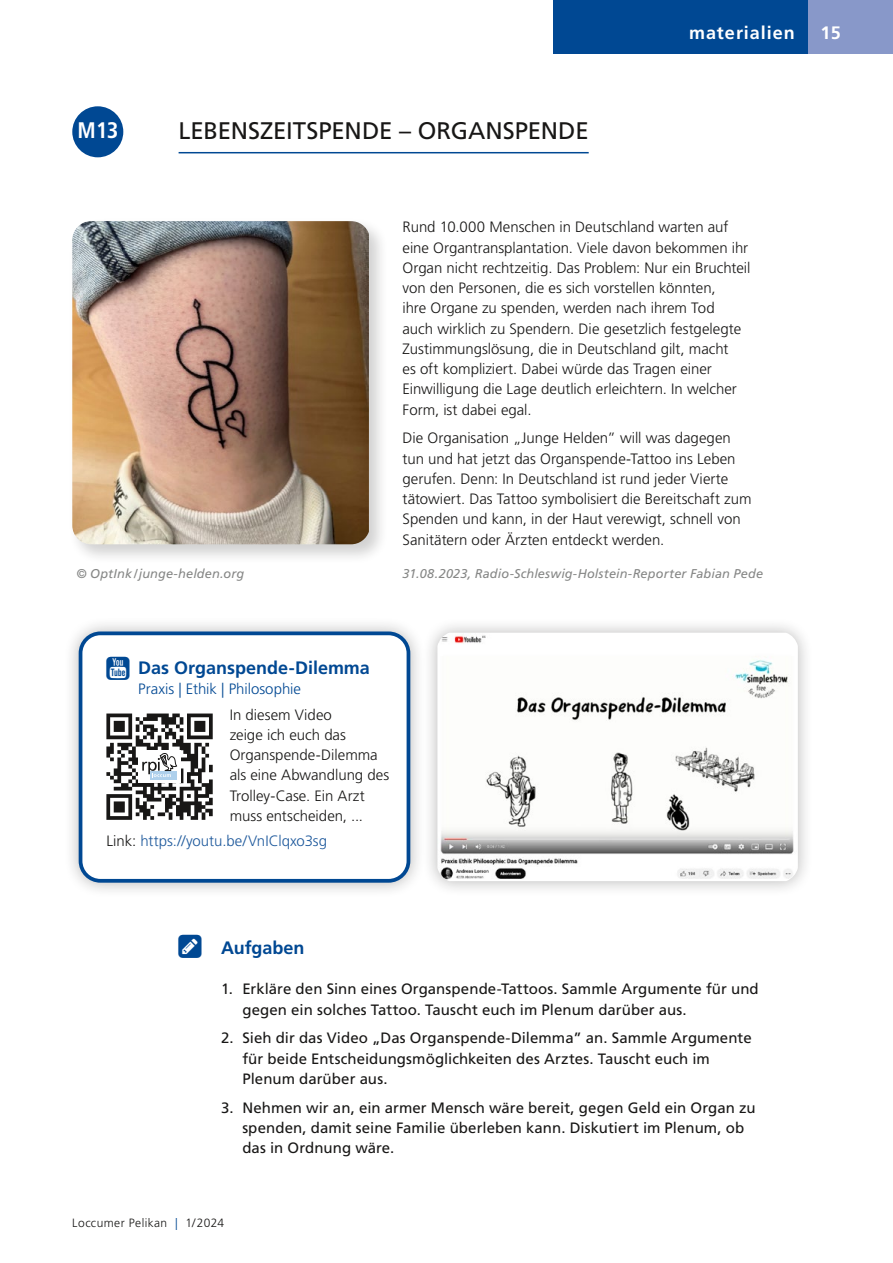
<style>
.page{position:relative;width:893px;height:1263px;background:#fff}
.page>*{position:absolute;margin:0;border:0;box-sizing:border-box;transform-origin:0 0}
.t1{font:24px "Frutiger LT Pro";letter-spacing:-.005em;color:#181716}
.t2{font:700 condensed 22.5px "Frutiger LT Pro";color:#fff}
.t3{font:700 18px "Frutiger LT Pro";color:#004893}
.t4{font:700 18px "Frutiger LT Pro";letter-spacing:.055em;color:#fff}
.t5{font:300 15px/20.2px "Frutiger LT Pro";color:#181716}
.t6{font:15px/20.2px "Frutiger LT Pro";letter-spacing:.005em;color:#181716}
.t7{font:300 15px "Frutiger LT Pro";color:#1e599c}
.t8{font:300 15px "Frutiger LT Pro";color:#004893}
.t9{font:italic 12.75px "Frutiger LT Pro";letter-spacing:.01em;color:#868786}
.t10{font:300 12px "Frutiger LT Pro";letter-spacing:.035em;color:#181716}
.s1{color:#181716}
.s2{color:#004893}
</style>
<div class="page">
<div style="left:553px;top:0;width:259px;height:54px;background:#004893"></div>
<div style="left:808px;top:0;width:85px;height:54px;background:#8898c9"></div>
<div style="left:72px;top:106px;width:51px;height:51px;background:#004893;border-radius:50%"></div>
<div style="left:63px;top:616px;width:363px;height:282px;background:#181716;opacity:.3"></div>
<div style="left:81px;top:633px;width:327px;height:248px;background:#fff;border-radius:20px"></div>
<div style="left:79px;top:631px;width:331px;height:252px;border:4px solid #004893;border-radius:20px"></div>
<svg style="left:106px;top:713px;width:107px;height:107px"></svg>
<div style="left:422px;top:617px;width:392px;height:279px;background:#181716;opacity:.3"></div>
<img style="left:437px;top:633px;width:361px;height:248px">
<hr style="left:179px;top:152px;width:410px;height:1px;background:#004893">
<div style="left:68px;top:217px;width:321px;height:347px;background:#181716;opacity:.2"></div>
<img style="left:72px;top:221px;width:297px;height:323px">
<h2 class="t2" style="left:77px;top:117px;width:43px">M13</h2>
<h1 class="t1" style="left:179px;top:117px;width:412px">LEBENSZEITSPENDE – ORGANSPENDE</h1>
<p class="t4" style="left:689px;top:22px;width:107px">materialien</p>
<p class="t4" style="left:820px;top:22px;width:22px">15</p>
<p class="t9" style="left:77px;top:566px;width:169px">© OptInk/junge-helden.org</p>
<p class="t5" style="left:403px;top:217px;width:349px">Rund 10.000 Menschen in Deutschland warten auf eine Organtransplantation. Viele davon bekommen ihr Organ nicht rechtzeitig. Das Problem: Nur ein Bruchteil von den Personen, die es sich vorstellen könnten,<br>ihre Organe zu spenden, werden nach ihrem Tod<br>auch wirklich zu Spendern. Die gesetzlich festgelegte Zustimmungslösung, die in Deutschland gilt, macht<br>es oft kompliziert. Dabei würde das Tragen einer Einwilligung die Lage deutlich erleichtern. In welcher Form, ist dabei egal.</p>
<p class="t5" style="left:403px;top:428px;width:351px">Die Organisation „Junge Helden” will was dagegen tun und hat jetzt das Organspende-Tattoo ins Leben gerufen. Denn: In Deutschland ist rund jeder Vierte tätowiert. Das Tattoo symbolisiert die Bereitschaft zum Spenden und kann, in der Haut verewigt, schnell von Sanitätern oder Ärzten entdeckt werden.</p>
<p class="t9" style="left:403px;top:566px;width:362px">31.08.2023, Radio-Schleswig-Holstein-Reporter Fabian Pede</p>
<p class="t3" style="left:138px;top:657px;width:233px">Das Organspende-Dilemma</p>
<p class="t8" style="left:138px;top:680px;width:164px">Praxis | Ethik | Philosophie</p>
<p class="t5" style="left:230px;top:704px;width:161px">In diesem Video<br>zeige ich euch das<br>Organspende-Dilemma als eine Abwandlung des<br>Trolley-Case. Ein Arzt muss entscheiden, ...</p>
<p class="t7" style="left:106px;top:832px;width:222px"><span class="s1">Link:</span> https://youtu.be/VnIClqxo3sg</p>
<p class="t3" style="left:221px;top:937px;width:85px">Aufgaben</p>
<p class="t6" style="left:242px;top:979px;width:518px;text-indent:-21px">1. Erkläre den Sinn eines Organspende-Tattoos. Sammle Argumente für und gegen ein solches Tattoo. Tauscht euch im Plenum darüber aus.</p>
<p class="t6" style="left:242px;top:1028px;width:511px;text-indent:-21px">2. Sieh dir das Video „Das Organspende-Dilemma” an. Sammle Argumente für beide Entscheidungsmöglichkeiten des Arztes. Tauscht euch im<br>Plenum darüber aus.</p>
<p class="t6" style="left:242px;top:1097px;width:515px;text-indent:-21px">3. Nehmen wir an, ein armer Mensch wäre bereit, gegen Geld ein Organ zu spenden, damit seine Familie überleben kann. Diskutiert im Plenum, ob das in Ordnung wäre.</p>
<p class="t10" style="left:72px;top:1215px;width:153px">Loccumer Pelikan <span class="s2">|</span> 1/2024</p>
</div>
